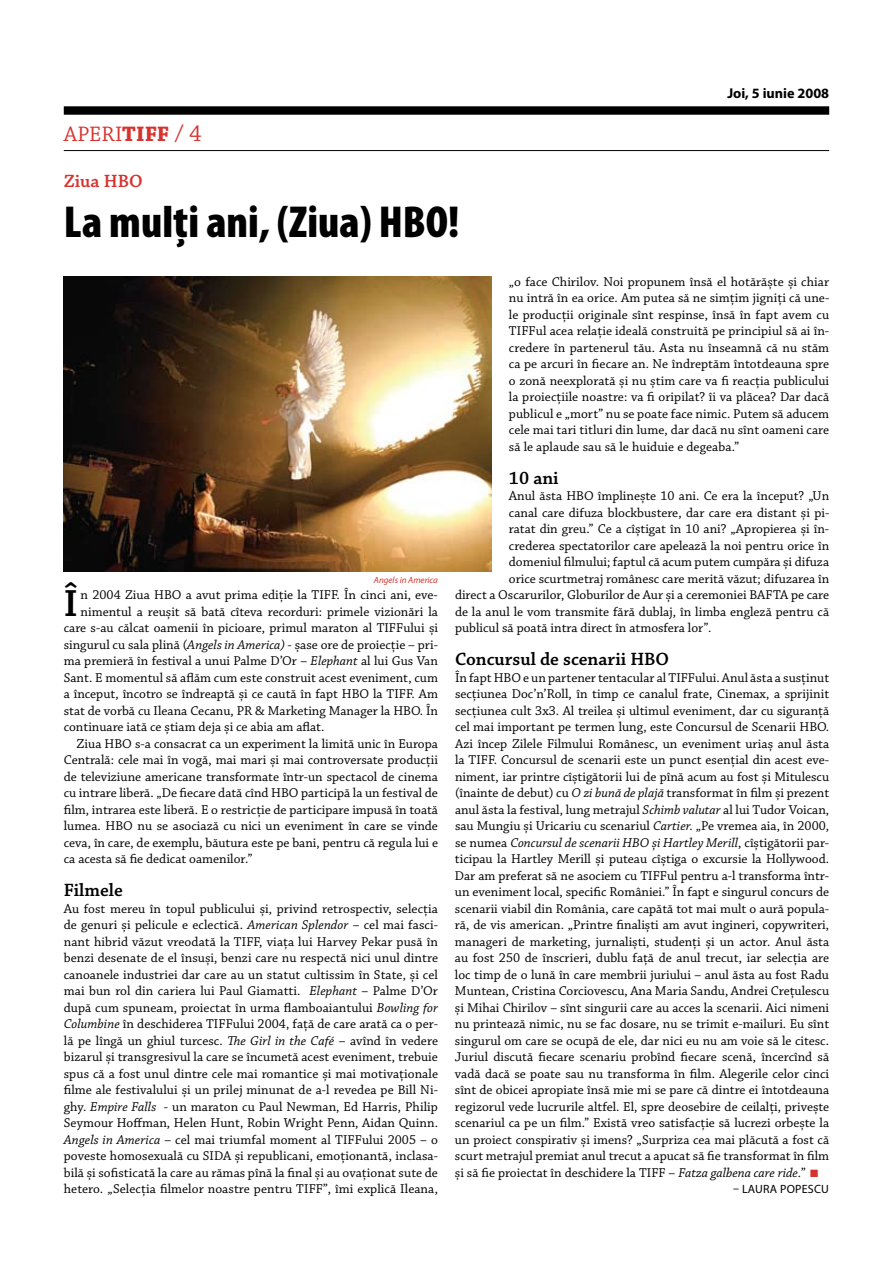
<style>
.page{position:relative;width:893px;height:1263px;background:#fff}
.page>*{position:absolute;margin:0;border:0;box-sizing:border-box;transform-origin:0 0}
.t1{font:900 condensed 45px "Myriad Pro";color:#000}
.t2{font:600 39.75px "Chaparral Pro";color:#000}
.t3{font:22.05px "Chaparral Pro";letter-spacing:.005em;color:#d6332f}
.t4{font:600 18.75px "Chaparral Pro";color:#000}
.t5{font:600 18.75px "Chaparral Pro";color:#d6332f}
.t6{font:700 14.25px "Myriad Pro";color:#000}
.t7{font:13.5px/16.5px "Chaparral Pro";color:#000;text-align:justify}
.t8{font:12px "Myriad Pro";letter-spacing:.02em;color:#000}
.t9{font:italic 9px "Myriad Pro";color:#d6332f}
.s1{font-weight:700}
.s2{font-size:24px}
.s3{font-style:italic}
.s4{font-size:13.8px}
.s5{font-family:"Klavika";font-size:15px;color:#d6332f}
</style>
<div class="page">
<div style="left:64px;top:106px;width:765px;height:9px;background:#000"></div>
<hr style="left:64px;top:150px;width:765px;height:1px;background:#000">
<img style="left:64px;top:276px;width:428px;height:295px">
<h3 class="t3" style="left:64px;top:121px;width:139px">APERI<span class="s1">TIFF</span> <span class="s2">/ 4</span></h3>
<h3 class="t5" style="left:64px;top:170px;width:80px">Ziua HBO</h3>
<h1 class="t1" style="left:64px;top:193px;width:397px">La mulți ani, (Ziua) HBO!</h1>
<p class="t6" style="left:727px;top:83px;width:103px">Joi, 5 iunie 2008</p>
<p class="t9" style="left:374px;top:574px;width:66px">Angels in America</p>
<h2 class="t2" style="left:64px;top:580px;width:15px">Î</h2>
<p class="t7" style="left:81px;top:587px;width:359px">n 2004 Ziua HBO a avut prima ediție la TIFF. În cinci ani, eve-</p>
<p class="t7" style="left:81px;top:604px;width:359px">nimentul a reușit să bată cîteva recorduri: primele vizionări la</p>
<p class="t7" style="left:64px;top:620px;width:376px">care s-au călcat oamenii în picioare, primul maraton al TIFFului și</p>
<p class="t7" style="left:64px;top:637px;width:376px">singurul cu sala plină (<span class="s3">Angels in America)</span> - șase ore de proiecție – pri-</p>
<p class="t7" style="left:64px;top:653px;width:376px">ma premieră în festival a unui Palme D’Or – <span class="s3">Elephant</span> al lui Gus Van</p>
<p class="t7" style="left:64px;top:670px;width:376px">Sant. E momentul să aflăm cum este construit acest eveniment, cum</p>
<p class="t7" style="left:64px;top:686px;width:376px">a început, încotro se îndreaptă și ce caută în fapt HBO la TIFF. Am</p>
<p class="t7" style="left:64px;top:703px;width:376px">stat de vorbă cu Ileana Cecanu, PR &amp; Marketing Manager la HBO. În</p>
<p class="t7" style="left:64px;top:719px;width:262px">continuare iată ce știam deja și ce abia am aflat.</p>
<p class="t7" style="left:77px;top:736px;width:363px"><span class="s4">Z</span>iua HBO s-a consacrat ca un experiment la limită unic în Europa</p>
<p class="t7" style="left:64px;top:752px;width:376px">Centrală: cele mai în vogă, mai mari și mai controversate producții</p>
<p class="t7" style="left:64px;top:769px;width:376px">de televiziune americane transformate într-un spectacol de cinema</p>
<p class="t7" style="left:64px;top:785px;width:376px">cu intrare liberă. „De fiecare dată cînd HBO participă la un festival de</p>
<p class="t7" style="left:64px;top:802px;width:376px">film, intrarea este liberă. E o restricție de participare impusă în toată</p>
<p class="t7" style="left:64px;top:818px;width:376px">lumea. HBO nu se asociază cu nici un eveniment în care se vinde</p>
<p class="t7" style="left:64px;top:835px;width:376px">ceva, în care, de exemplu, băutura este pe bani, pentru că regula lui e</p>
<p class="t7" style="left:64px;top:851px;width:190px">ca acesta să fie dedicat oamenilor.”</p>
<h3 class="t4" style="left:64px;top:879px;width:61px">Filmele</h3>
<p class="t7" style="left:64px;top:901px;width:376px"><span class="s4">A</span>u fost mereu în topul publicului și, privind retrospectiv, selecția de genuri și pelicule e eclectică. <span class="s3">American Splendor</span> – cel mai fasci&shy;nant hibrid văzut vreodată la TIFF, viața lui Harvey Pekar pusă în benzi desenate de el însuși, benzi care nu respectă nici unul dintre canoanele industriei dar care au un statut cultissim în State, și cel mai bun rol din cariera lui Paul Giamatti. <span class="s3">Elephant</span> – Palme D’Or după cum spuneam, proiectat în urma flamboaiantului <span class="s3">Bowling for Columbine</span> în deschiderea TIFFului 2004, față de care arată ca o per&shy;lă pe lîngă un ghiul turcesc. <span class="s3">The Girl in the Café</span> – avînd în vedere bizarul și transgresivul la care se încumetă acest eveniment, trebuie spus că a fost unul dintre cele mai romantice și mai motivaționale filme ale festivalului și un prilej minunat de a-l revedea pe Bill Ni&shy;ghy. <span class="s3">Empire Falls</span> - un maraton cu Paul Newman, Ed Harris, Philip Seymour Hoffman, Helen Hunt, Robin Wright Penn, Aidan Quinn.<br><span class="s3">Angels in America</span> – cel mai triumfal moment al TIFFului 2005 – o poveste homosexuală cu SIDA și republicani, emoționantă, inclasa&shy;bilă și sofisticată la care au rămas pînă la final și au ovaționat sute de hetero. „Selecția filmelor noastre pentru TIFF”, îmi explică Ileana,</p>
<p class="t7" style="left:509px;top:274px;width:322px">„o face Chirilov. Noi propunem însă el hotărăște și chiar nu intră în ea orice. Am putea să ne simțim jigniți că une&shy;le producții originale sînt respinse, însă în fapt avem cu TIFFul acea relație ideală construită pe principiul să ai în&shy;credere în partenerul tău. Asta nu înseamnă că nu stăm ca pe arcuri în fiecare an. Ne îndreptăm întotdeauna spre o zonă neexplorată și nu știm care va fi reacția publicului la proiecțiile noastre: va fi oripilat? îi va plăcea? Dar dacă publicul e „mort” nu se poate face nimic. Putem să aducem cele mai tari titluri din lume, dar dacă nu sînt oameni care să le aplaude sau să le huiduie e degeaba.”</p>
<h3 class="t4" style="left:509px;top:467px;width:51px">10 ani</h3>
<p class="t7" style="left:509px;top:488px;width:322px"><span class="s4">A</span>nul ăsta HBO împlinește 10 ani. Ce era la început? „Un</p>
<p class="t7" style="left:509px;top:505px;width:322px">canal care difuza blockbustere, dar care era distant și pi-</p>
<p class="t7" style="left:509px;top:521px;width:322px">ratat din greu.” Ce a cîștigat în 10 ani? „Apropierea și în-</p>
<p class="t7" style="left:509px;top:538px;width:322px">crederea spectatorilor care apelează la noi pentru orice în</p>
<p class="t7" style="left:509px;top:554px;width:322px">domeniul filmului; faptul că acum putem cumpăra și difuza</p>
<p class="t7" style="left:509px;top:571px;width:322px">orice scurtmetraj românesc care merită văzut; difuzarea în</p>
<p class="t7" style="left:455px;top:587px;width:376px">direct a Oscarurilor, Globurilor de Aur și a ceremoniei BAFTA pe care</p>
<p class="t7" style="left:455px;top:604px;width:376px">de la anul le vom transmite fără dublaj, în limba engleză pentru că</p>
<p class="t7" style="left:455px;top:620px;width:258px">publicul să poată intra direct în atmosfera lor”.</p>
<h3 class="t4" style="left:455px;top:648px;width:216px">Concursul de scenarii HBO</h3>
<p class="t7" style="left:455px;top:670px;width:376px"><span class="s4">Î</span>n fapt HBO e un partener tentacular al TIFFului. Anul ăsta a susținut secțiunea Doc’n’Roll, în timp ce canalul frate, Cinemax, a sprijinit secțiunea cult 3x3. Al treilea și ultimul eveniment, dar cu siguranță cel mai important pe termen lung, este Concursul de Scenarii HBO.<br>Azi încep Zilele Filmului Românesc, un eveniment uriaș anul ăsta la TIFF. Concursul de scenarii este un punct esențial din acest eve&shy;niment, iar printre cîștigătorii lui de pînă acum au fost și Mitulescu (înainte de debut) cu <span class="s3">O zi bună de plajă</span> transformat în film și prezent anul ăsta la festival, lung metrajul <span class="s3">Schimb valutar</span> al lui Tudor Voican, sau Mungiu și Uricariu cu scenariul <span class="s3">Cartier.</span> „Pe vremea aia, în 2000, se numea <span class="s3">Concursul de scenarii HBO și Hartley Merill</span>, cîștigătorii par&shy;ticipau la Hartley Merill și puteau cîștiga o excursie la Hollywood.<br>Dar am preferat să ne asociem cu TIFFul pentru a-l transforma într&shy;un eveniment local, specific României.” În fapt e singurul concurs de scenarii viabil din România, care capătă tot mai mult o aură popula&shy;ră, de vis american. „Printre finaliști am avut ingineri, copywriteri, manageri de marketing, jurnaliști, studenți și un actor. Anul ăsta au fost 250 de înscrieri, dublu față de anul trecut, iar selecția are loc timp de o lună în care membrii juriului – anul ăsta au fost Radu Muntean, Cristina Corciovescu, Ana Maria Sandu, Andrei Crețulescu și Mihai Chirilov – sînt singurii care au acces la scenarii. Aici nimeni nu printează nimic, nu se fac dosare, nu se trimit e-mailuri. Eu sînt singurul om care se ocupă de ele, dar nici eu nu am voie să le citesc.<br>Juriul discută fiecare scenariu probînd fiecare scenă, încercînd să vadă dacă se poate sau nu transforma în film. Alegerile celor cinci sînt de obicei apropiate însă mie mi se pare că dintre ei întotdeauna regizorul vede lucrurile altfel. El, spre deosebire de ceilalți, privește scenariul ca pe un film.” Există vreo satisfacție să lucrezi orbește la un proiect conspirativ și imens? „Surpriza cea mai plăcută a fost că scurt metrajul premiat anul trecut a apucat să fie transformat în film și să fie proiectat în deschidere la TIFF – <span class="s3">Fatza galbena care ride.</span>” <span class="s5">•</span></p>
<p class="t8" style="left:733px;top:1182px;width:97px">– LAURA POPESCU</p>
</div>
